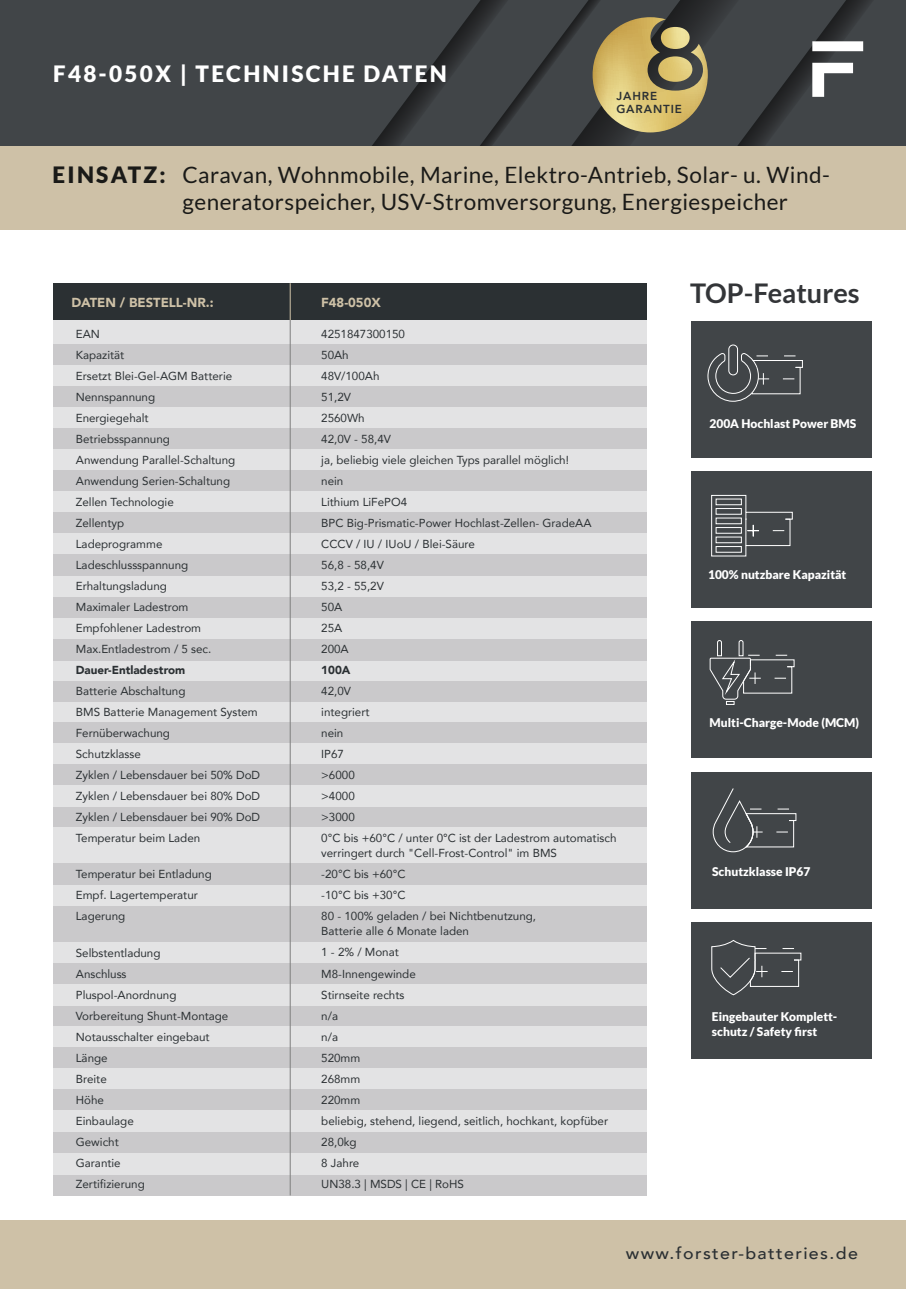
<style>
.page{position:relative;width:906px;height:1289px;background:#fff}
.page>*{position:absolute;margin:0;border:0;box-sizing:border-box;transform-origin:0 0}
.t1{font:700 27.15px "Lato";color:#333538}
.t2{font:22.5px/27px "Lato";letter-spacing:.02em;color:#1a1a18}
.t3{font:900 22.5px "Lato";letter-spacing:.1em;color:#fff}
.t4{font:500 16.5px "Avenir";letter-spacing:.075em;color:#2b3033;scale:1.08 1}
.t5{font:900 13.05px "Avenir";color:#cec1a7}
.t6{font:900 12px/15px "Lato";color:#fff}
.t7{font:11.55px/21px "Avenir";color:#2b3033}
.t8{font:900 11.55px "Avenir";color:#2b3033}
.t9{font:800 11.55px/13px "Avenir";letter-spacing:.075em;color:#2b3033}
.s1{font-weight:900}
</style>
<div class="page">
<div style="left:53px;top:320px;width:593px;height:24px;background:#e3e3e4"></div>
<div style="left:53px;top:344px;width:593px;height:21px;background:#cac9cb"></div>
<div style="left:53px;top:365px;width:593px;height:21px;background:#e3e3e4"></div>
<div style="left:53px;top:386px;width:593px;height:21px;background:#cac9cb"></div>
<div style="left:53px;top:407px;width:593px;height:21px;background:#e3e3e4"></div>
<div style="left:53px;top:428px;width:593px;height:21px;background:#cac9cb"></div>
<div style="left:53px;top:449px;width:593px;height:21px;background:#e3e3e4"></div>
<div style="left:53px;top:470px;width:593px;height:22px;background:#cac9cb"></div>
<div style="left:53px;top:491px;width:593px;height:22px;background:#e3e3e4"></div>
<div style="left:53px;top:512px;width:593px;height:22px;background:#cac9cb"></div>
<div style="left:53px;top:533px;width:593px;height:22px;background:#e3e3e4"></div>
<div style="left:53px;top:554px;width:593px;height:22px;background:#cac9cb"></div>
<div style="left:53px;top:576px;width:593px;height:21px;background:#e3e3e4"></div>
<div style="left:53px;top:597px;width:593px;height:21px;background:#cac9cb"></div>
<div style="left:53px;top:1005px;width:593px;height:21px;background:#cac9cb"></div>
<div style="left:53px;top:1026px;width:593px;height:21px;background:#e3e3e4"></div>
<div style="left:53px;top:1047px;width:593px;height:21px;background:#cac9cb"></div>
<div style="left:53px;top:1068px;width:593px;height:21px;background:#e3e3e4"></div>
<div style="left:53px;top:1132px;width:593px;height:21px;background:#cac9cb"></div>
<div style="left:53px;top:1173px;width:593px;height:22px;background:#cac9cb"></div>
<div style="left:53px;top:1153px;width:593px;height:21px;background:#e3e3e4"></div>
<div style="left:53px;top:1089px;width:593px;height:21px;background:#cac9cb"></div>
<div style="left:53px;top:1110px;width:593px;height:22px;background:#e3e3e4"></div>
<div style="left:53px;top:618px;width:593px;height:21px;background:#e3e3e4"></div>
<div style="left:53px;top:660px;width:593px;height:21px;background:#e3e3e4"></div>
<div style="left:53px;top:639px;width:593px;height:21px;background:#cac9cb"></div>
<div style="left:53px;top:681px;width:593px;height:21px;background:#cac9cb"></div>
<div style="left:53px;top:702px;width:593px;height:21px;background:#e3e3e4"></div>
<div style="left:53px;top:722px;width:593px;height:22px;background:#cac9cb"></div>
<div style="left:53px;top:743px;width:593px;height:22px;background:#e3e3e4"></div>
<div style="left:53px;top:764px;width:593px;height:22px;background:#cac9cb"></div>
<div style="left:53px;top:806px;width:593px;height:21px;background:#cac9cb"></div>
<div style="left:53px;top:827px;width:593px;height:36px;background:#e3e3e4"></div>
<div style="left:53px;top:784px;width:593px;height:22px;background:#e3e3e4"></div>
<div style="left:53px;top:884px;width:593px;height:22px;background:#e3e3e4"></div>
<div style="left:53px;top:906px;width:593px;height:36px;background:#cac9cb"></div>
<div style="left:53px;top:863px;width:593px;height:22px;background:#cac9cb"></div>
<div style="left:53px;top:942px;width:593px;height:21px;background:#e3e3e4"></div>
<div style="left:53px;top:963px;width:593px;height:21px;background:#cac9cb"></div>
<div style="left:53px;top:984px;width:593px;height:21px;background:#e3e3e4"></div>
<div style="left:691px;top:321px;width:180px;height:136px;background:#414548"></div>
<div style="left:691px;top:471px;width:180px;height:136px;background:#414548"></div>
<div style="left:691px;top:621px;width:180px;height:137px;background:#414548"></div>
<div style="left:691px;top:771px;width:180px;height:137px;background:#414548"></div>
<div style="left:691px;top:922px;width:180px;height:136px;background:#414548"></div>
<svg style="left:707px;top:353px;width:96px;height:49px"></svg>
<div style="left:728px;top:344px;width:10px;height:31px;border:1px solid #fff;border-radius:4px"></div>
<svg style="left:711px;top:494px;width:82px;height:63px"></svg>
<div style="left:715px;top:546px;width:27px;height:6px;border:1px solid #fff"></div>
<div style="left:715px;top:536px;width:27px;height:7px;border:1px solid #fff"></div>
<div style="left:715px;top:527px;width:27px;height:6px;border:1px solid #fff"></div>
<div style="left:715px;top:517px;width:27px;height:7px;border:1px solid #fff"></div>
<div style="left:715px;top:508px;width:27px;height:6px;border:1px solid #fff"></div>
<div style="left:715px;top:498px;width:27px;height:7px;border:1px solid #fff"></div>
<svg style="left:711px;top:940px;width:91px;height:55px"></svg>
<svg style="left:709px;top:640px;width:86px;height:65px"></svg>
<svg style="left:712px;top:788px;width:85px;height:64px"></svg>
<div style="left:0;top:1220px;width:906px;height:68px;background:#cec1a7"></div>
<div style="left:0;top:0;width:906px;height:147px;background:#414548"></div>
<svg style="left:644px;top:0;width:227px;height:146px"></svg>
<svg style="left:372px;top:0;width:262px;height:146px"></svg>
<div style="left:53px;top:283px;width:593px;height:37px;background:#2b3033"></div>
<hr style="left:290px;top:320px;width:1px;height:875px;background:#808080">
<hr style="left:290px;top:283px;width:1px;height:37px;background:#cec1a7">
<div style="left:0;top:146px;width:906px;height:84px;background:#cec1a7"></div>
<svg style="left:812px;top:41px;width:51px;height:56px"></svg>
<svg style="left:592px;top:17px;width:116px;height:115px"></svg>
<h2 class="t3" style="left:53px;top:60px;width:395px">F48-050X | TECHNISCHE DATEN</h2>
<p class="t9" style="left:616px;top:90px;width:67px">JAHRE<br>GARANTIE</p>
<h2 class="t2" style="left:182px;top:161px;width:649px;text-indent:-130px"><span class="s1">EINSATZ:</span> Caravan, Wohnmobile, Marine, Elektro-Antrieb, Solar- u. Wind&shy;generatorspeicher, USV-Stromversorgung, Energiespeicher</h2>
<p class="t5" style="left:71px;top:291px;width:144px">DATEN / BESTELL-NR.:</p>
<p class="t5" style="left:321px;top:291px;width:61px">F48-050X</p>
<p class="t7" style="left:76px;top:323px;width:161px">EAN<br>Kapazität<br>Ersetzt Blei-Gel-AGM Batterie<br>Nennspannung<br>Energiegehalt<br>Betriebsspannung<br>Anwendung Parallel-Schaltung<br>Anwendung Serien-Schaltung<br>Zellen Technologie<br>Zellentyp<br>Ladeprogramme<br>Ladeschlussspannung<br>Erhaltungsladung<br>Maximaler Ladestrom<br>Empfohlener Ladestrom<br>Max.Entladestrom / 5 sec.</p>
<p class="t8" style="left:76px;top:660px;width:111px">Dauer-Entladestrom</p>
<p class="t7" style="left:76px;top:680px;width:186px">Batterie Abschaltung<br>BMS Batterie Management System<br>Fernüberwachung<br>Schutzklasse<br>Zyklen / Lebensdauer bei 50% DoD<br>Zyklen / Lebensdauer bei 80% DoD<br>Zyklen / Lebensdauer bei 90% DoD<br>Temperatur beim Laden</p>
<p class="t7" style="left:76px;top:863px;width:137px">Temperatur bei Entladung<br>Empf. Lagertemperatur<br>Lagerung</p>
<p class="t7" style="left:76px;top:942px;width:154px">Selbstentladung<br>Anschluss<br>Pluspol-Anordnung<br>Vorbereitung Shunt-Montage<br>Notausschalter eingebaut<br>Länge<br>Breite<br>Höhe<br>Einbaulage<br>Gewicht<br>Garantie<br>Zertifizierung</p>
<p class="t7" style="left:321px;top:323px;width:272px">4251847300150<br>50Ah<br>48V/100Ah<br>51,2V<br>2560Wh<br>42,0V - 58,4V<br>ja, beliebig viele gleichen Typs parallel möglich! nein<br>Lithium LiFePO4<br>BPC Big-Prismatic-Power Hochlast-Zellen- GradeAA<br>CCCV / IU / IUoU / Blei-Säure<br>56,8 - 58,4V<br>53,2 - 55,2V<br>50A<br>25A<br>200A</p>
<p class="t8" style="left:321px;top:660px;width:31px">100A</p>
<p class="t7" style="left:321px;top:680px;width:297px">42,0V<br>integriert<br>nein<br>IP67<br>&gt;6000<br>&gt;4000<br>&gt;3000<br>0°C bis +60°C / unter 0°C ist der Ladestrom automatisch</p>
<p class="t7" style="left:321px;top:842px;width:237px">verringert durch "Cell-Frost-Control" im BMS -20°C bis +60°C<br>-10°C bis +30°C<br>80 - 100% geladen / bei Nichtbenutzung,</p>
<p class="t7" style="left:321px;top:920px;width:288px">Batterie alle 6 Monate laden<br>1 - 2% / Monat<br>M8-Innengewinde<br>Stirnseite rechts<br>n/a<br>n/a<br>520mm<br>268mm<br>220mm<br>beliebig, stehend, liegend, seitlich, hochkant, kopfüber<br>28,0kg<br>8 Jahre<br>UN38.3 | MSDS | CE | RoHS</p>
<h1 class="t1" style="left:690px;top:277px;width:171px">TOP-Features</h1>
<p class="t6" style="left:709px;top:416px;width:148px">200A Hochlast Power BMS</p>
<p class="t6" style="left:708px;top:566px;width:140px">100% nutzbare Kapazität</p>
<p class="t6" style="left:709px;top:715px;width:151px">Multi-Charge-Mode (MCM)</p>
<p class="t6" style="left:712px;top:863px;width:100px">Schutzklasse IP67</p>
<p class="t6" style="left:712px;top:1008px;width:127px">Eingebauter Komplett&shy;schutz / Safety first</p>
<h3 class="t4" style="left:626px;top:1238px;width:216px">www.forster-batteries.de</h3>
</div>
